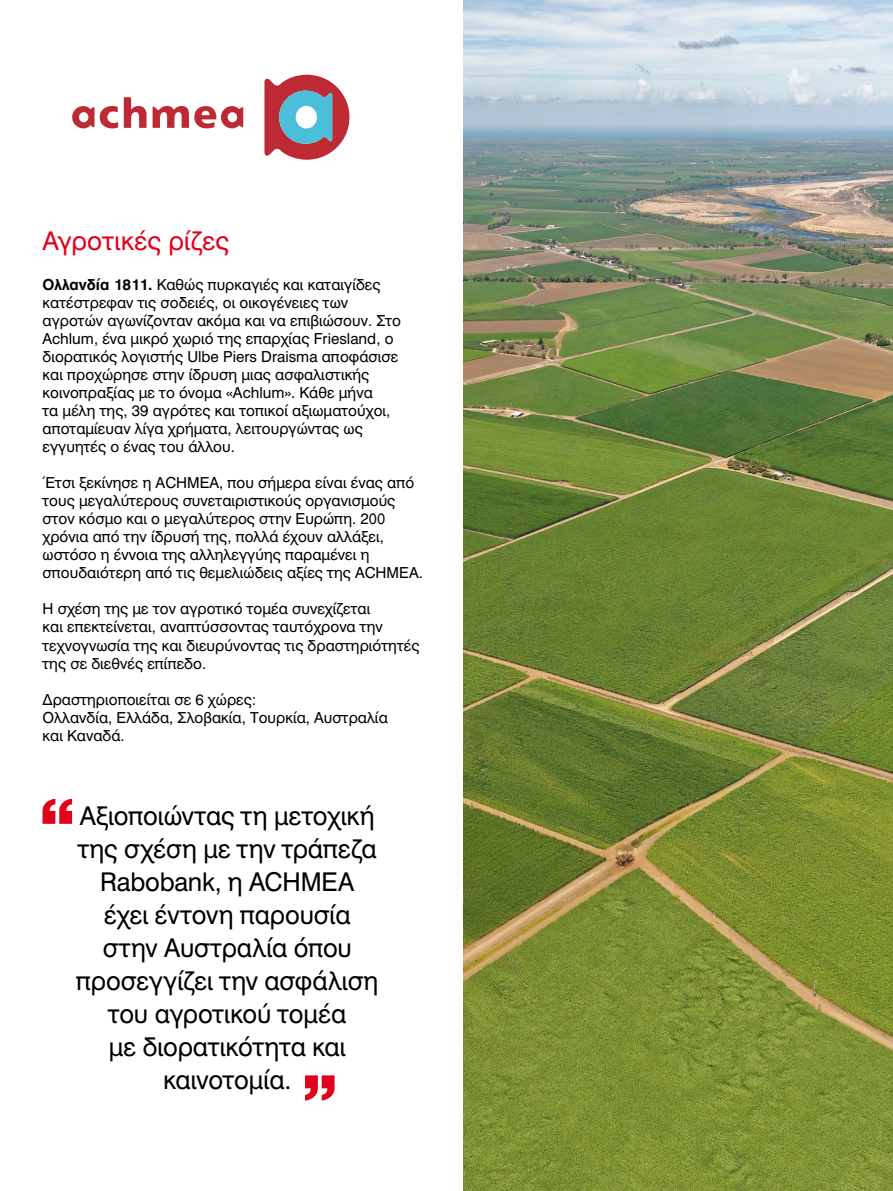
<style>
.page{position:relative;width:893px;height:1191px;background:#fff}
.page>*{position:absolute;margin:0;border:0;box-sizing:border-box;transform-origin:0 0}
.t1{font:25.5px/33px "UB Helvetica";letter-spacing:-.005em;color:#000;text-align:center}
.t2{font:25.5px "UB Helvetica";letter-spacing:.01em;color:#e2001a}
.t3{font:15px/18px "UB Helvetica";color:#000}
.s1{font-family:"UB Helvetica Bold"}
</style>
<div class="page">
<img style="left:463px;top:0;width:430px;height:1191px">
<svg style="left:72px;top:106px;width:46px;height:22px"></svg>
<svg style="left:124px;top:97px;width:23px;height:31px"></svg>
<svg style="left:153px;top:106px;width:90px;height:22px"></svg>
<svg style="left:264px;top:75px;width:85px;height:85px"></svg>
<svg style="left:43px;top:798px;width:29px;height:26px"></svg>
<svg style="left:305px;top:1075px;width:30px;height:25px"></svg>
<h1 class="t2" style="left:43px;top:225px;width:188px">Αγροτικές ρίζες</h1>
<p class="t3" style="left:43px;top:276px;width:360px"><span class="s1">Ολλανδία 1811.</span> Καθώς πυρκαγιές και καταιγίδες κατέστρεφαν τις σοδειές, οι οικογένειες των αγροτών αγωνίζονταν ακόμα και να επιβιώσουν. Στο Achlum, ένα μικρό χωριό της επαρχίας Friesland, ο διορατικός λογιστής Ulbe Piers Draisma αποφάσισε και προχώρησε στην ίδρυση μιας ασφαλιστικής κοινοπραξίας με το όνομα «Achlum». Κάθε μήνα<br>τα μέλη της, 39 αγρότες και τοπικοί αξιωματούχοι, αποταμίευαν λίγα χρήματα, λειτουργώντας ως εγγυητές ο ένας του άλλου.</p>
<p class="t3" style="left:43px;top:474px;width:382px">Έτσι ξεκίνησε η ACHMEA, που σήμερα είναι ένας από τους μεγαλύτερους συνεταιριστικούς οργανισμούς στον κόσμο και ο μεγαλύτερος στην Ευρώπη. 200 χρόνια από την ίδρυσή της, πολλά έχουν αλλάξει, ωστόσο η έννοια της αλληλεγγύης παραμένει η σπουδαιότερη από τις θεμελιώδεις αξίες της ACHMEA.</p>
<p class="t3" style="left:43px;top:600px;width:378px">Η σχέση της με τον αγροτικό τομέα συνεχίζεται<br>και επεκτείνεται, αναπτύσσοντας ταυτόχρονα την τεχνογνωσία της και διευρύνοντας τις δραστηριότητές της σε διεθνές επίπεδο.</p>
<p class="t3" style="left:43px;top:690px;width:347px">Δραστηριοποιείται σε 6 χώρες:<br>Ολλανδία, Ελλάδα, Σλοβακία, Τουρκία, Αυστραλία και Καναδά.</p>
<h1 class="t1" style="left:76px;top:799px;width:304px">Αξιοποιώντας τη μετοχική της σχέση με την τράπεζα<br>Rabobank, η ACHMEA έχει έντονη παρουσία στην Αυστραλία όπου προσεγγίζει την ασφάλιση του αγροτικού τομέα<br>με διορατικότητα και καινοτομία.</h1>
</div>
